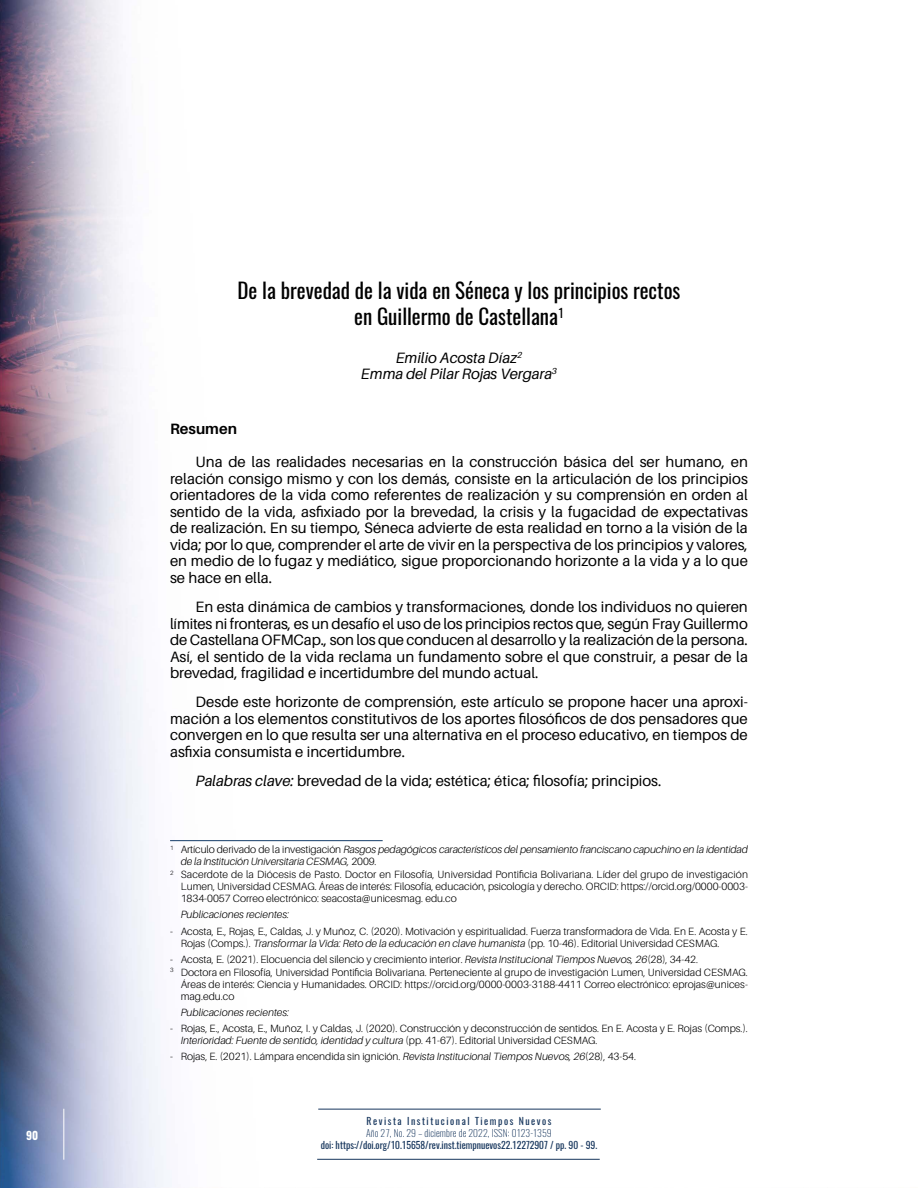
<style>
.page{position:relative;width:918px;height:1188px;background:#fff}
.page>*{position:absolute;margin:0;border:0;box-sizing:border-box;transform-origin:0 0}
.t1{font:21px/25.5px "Oswald";color:#000;text-align:center}
.t2{font:15px/16.5px "Aileron";color:#000;text-align:justify}
.t3{font:italic 15px/16.5px "Aileron";color:#000;text-align:center}
.t4{font:700 15px "Aileron";color:#000}
.t5{font:700 11.25px "Oswald";color:#fff}
.t6{font:300 10.5px/12px "Aileron";color:#000}
.t7{font:italic 300 10.5px "Aileron";letter-spacing:-.01em;color:#000}
.t8{font:9.75px "Oswald";color:#17365d}
.t9{font:200 9.75px "Oswald";letter-spacing:.01em;color:#17365d}
.t10{font:9.75px "Oswald";letter-spacing:.16em;color:#17365d}
.s1{font-style:italic}
.s2{font-style:normal}
</style>
<div class="page">
<img style="left:0;top:0;width:601px;height:1188px">
<hr style="left:63px;top:1109px;width:1px;height:51px;background:#fff">
<hr style="left:318px;top:1109px;width:283px;height:1px;background:#17365d">
<hr style="left:317px;top:1159px;width:283px;height:1px;background:#17365d">
<hr style="left:170px;top:840px;width:213px;height:1px;background:#143c68">
<p class="t5" style="left:26px;top:1128px;width:14px">90</p>
<h1 class="t1" style="left:238px;top:278px;width:444px">De la brevedad de la vida en Séneca y los principios rectos en Guillermo de Castellana<sup>1</sup></h1>
<p class="t3" style="left:361px;top:349px;width:198px">Emilio Acosta Díaz<sup>2<br></sup>Emma del Pilar Rojas Vergara<sup>3</sup></p>
<p class="t4" style="left:170px;top:420px;width:68px">Resumen</p>
<p class="t2" style="left:170px;top:454px;width:579px;text-indent:26px">Una de las realidades necesarias en la construcción básica del ser humano, en relación consigo mismo y con los demás, consiste en la articulación de los principios orientadores de la vida como referentes de realización y su comprensión en orden al sentido de la vida, asfixiado por la brevedad, la crisis y la fugacidad de expectativas de realización. En su tiempo, Séneca advierte de esta realidad en torno a la visión de la vida; por lo que, comprender el arte de vivir en la perspectiva de los principios y valores, en medio de lo fugaz y mediático, sigue proporcionando horizonte a la vida y a lo que se hace en ella.</p>
<p class="t2" style="left:170px;top:599px;width:579px;text-indent:26px">En esta dinámica de cambios y transformaciones, donde los individuos no quieren límites ni fronteras, es un desafío el uso de los principios rectos que, según Fray Guillermo de Castellana OFMCap., son los que conducen al desarrollo y la realización de la persona.<br>Así, el sentido de la vida reclama un fundamento sobre el que construir, a pesar de la brevedad, fragilidad e incertidumbre del mundo actual.</p>
<p class="t2" style="left:170px;top:694px;width:579px;text-indent:26px">Desde este horizonte de comprensión, este artículo se propone hacer una aproxi&shy;mación a los elementos constitutivos de los aportes filosóficos de dos pensadores que convergen en lo que resulta ser una alternativa en el proceso educativo, en tiempos de asfixia consumista e incertidumbre.</p>
<p class="t2" style="left:196px;top:773px;width:467px"><span class="s1">Palabras clave:</span> brevedad de la vida; estética; ética; filosofía; principios.</p>
<p class="t7" style="left:170px;top:844px;width:579px"><sup>1</sup> <span class="s2">Artículo derivado de la investigación</span> Rasgos pedagógicos característicos del pensamiento franciscano capuchino en la identidad</p>
<p class="t7" style="left:181px;top:856px;width:197px">de la Institución Universitaria CESMAG, <span class="s2">2009.</span></p>
<p class="t6" style="left:170px;top:869px;width:579px"><sup>2</sup> Sacerdote de la Diócesis de Pasto. Doctor en Filosofía, Universidad Pontificia Bolivariana. Líder del grupo de investigación</p>
<p class="t6" style="left:181px;top:881px;width:569px">Lumen, Universidad CESMAG. Áreas de interés: Filosofía, educación, psicología y derecho. ORCID: https://orcid.org/0000-0003-</p>
<p class="t6" style="left:181px;top:893px;width:278px">1834-0057 Correo electrónico: seacosta@unicesmag. edu.co</p>
<p class="t7" style="left:181px;top:909px;width:110px">Publicaciones recientes:</p>
<p class="t6" style="left:181px;top:925px;width:569px;text-indent:-11px">- Acosta, E., Rojas, E., Caldas, J. y Muñoz, C. (2020). Motivación y espiritualidad. Fuerza transformadora de Vida. En E. Acosta y E.<br>Rojas (Comps.). <span class="s1">Transformar la Vida: Reto de la educación en clave humanista</span> (pp. 10-46). Editorial Universidad CESMAG.</p>
<p class="t6" style="left:170px;top:953px;width:530px">- Acosta, E. (2021). Elocuencia del silencio y crecimiento interior. <span class="s1">Revista Institucional Tiempos Nuevos, 26</span>(28), 34-42.</p>
<p class="t6" style="left:170px;top:966px;width:579px"><sup>3</sup> Doctora en Filosofía, Universidad Pontificia Bolivariana. Perteneciente al grupo de investigación Lumen, Universidad CESMAG.</p>
<p class="t6" style="left:181px;top:978px;width:569px">Áreas de interés: Ciencia y Humanidades. ORCID: https://orcid.org/0000-0003-3188-4411 Correo electrónico: eprojas@unices-</p>
<p class="t6" style="left:181px;top:990px;width:55px">mag.edu.co</p>
<p class="t7" style="left:181px;top:1007px;width:110px">Publicaciones recientes:</p>
<p class="t6" style="left:181px;top:1023px;width:569px;text-indent:-11px">- Rojas, E., Acosta, E., Muñoz, I. y Caldas, J. (2020). Construcción y deconstrucción de sentidos. En E. Acosta y E. Rojas (Comps.).<br><span class="s1">Interioridad: Fuente de sentido, identidad y cultura</span> (pp. 41-67). Editorial Universidad CESMAG.</p>
<p class="t6" style="left:170px;top:1051px;width:468px">- Rojas, E. (2021). Lámpara encendida sin ignición. <span class="s1">Revista Institucional Tiempos Nuevos, 26</span>(28), 43-54.</p>
<p class="t10" style="left:366px;top:1115px;width:187px">Revista Institucional Tiempos Nuevos</p>
<p class="t9" style="left:366px;top:1127px;width:187px">Año 27, No. 29 – diciembre de 2022, ISSN: 0123-1359</p>
<p class="t8" style="left:321px;top:1139px;width:278px">doi: https://doi.org/10.15658/rev.inst.tiempnuevos22.12272907 / pp. 90 - 99.</p>
</div>
